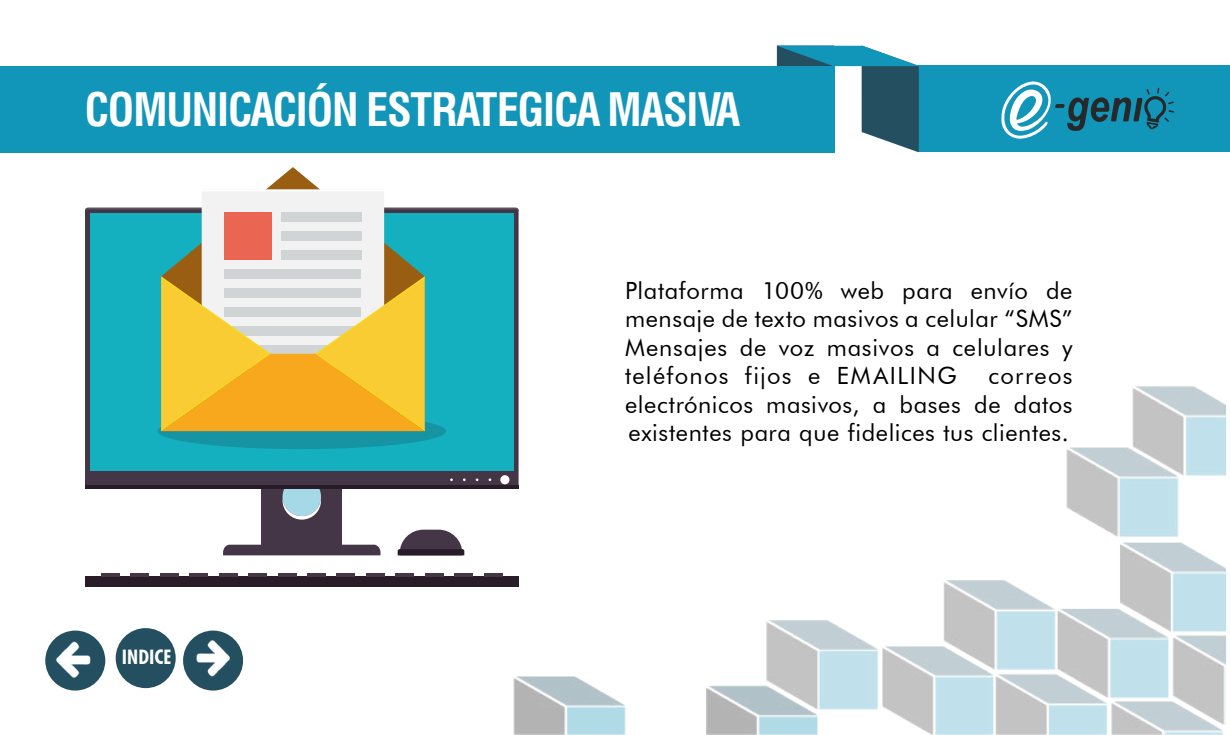
<style>
.page{position:relative;width:1230px;height:735px;background:#fff}
.page>*{position:absolute;margin:0;border:0;box-sizing:border-box;transform-origin:0 0}
.t1{font:700 condensed 45px "Helvetica";letter-spacing:-.01em;color:#fff}
.t2{font:23.75px/28.5px "Futura BT";letter-spacing:.03em;color:#000;text-align:justify}
.t3{font:700 condensed 20px "Futura BT";color:#fff}
</style>
<div class="page">
<img style="left:239px;top:45px;width:991px;height:690px">
<div style="left:918px;top:66px;width:312px;height:86px;background:#1195b9"></div>
<div style="left:0;top:66px;width:834px;height:87px;background:#1195b9"></div>
<svg style="left:776px;top:46px;width:144px;height:106px"></svg>
<svg style="left:1001px;top:81px;width:173px;height:58px"></svg>
<div style="left:262px;top:478px;width:80px;height:67px;background:#453647"></div>
<div style="left:283px;top:478px;width:38px;height:38px;background:#a6d9e8;border-radius:50%"></div>
<svg style="left:283px;top:499px;width:38px;height:21px"></svg>
<div style="left:85px;top:212px;width:434px;height:274px;background:#453647"></div>
<hr style="left:85px;top:486px;width:434px;height:3px;background:#291c29">
<svg style="left:85px;top:208px;width:434px;height:4px"></svg>
<div style="left:223px;top:545px;width:158px;height:10px;background:#453647"></div>
<div style="left:90px;top:213px;width:424px;height:258px;background:#14b0bf"></div>
<div style="left:500px;top:475px;width:9px;height:9px;background:#fff;border-radius:50%"></div>
<div style="left:85px;top:576px;width:434px;height:11px;background:#291c29"></div>
<hr style="left:101px;top:573px;width:18px;height:3px;background:#453647">
<hr style="left:131px;top:573px;width:18px;height:3px;background:#453647">
<hr style="left:160px;top:573px;width:18px;height:3px;background:#453647">
<hr style="left:190px;top:573px;width:18px;height:3px;background:#453647">
<hr style="left:219px;top:573px;width:18px;height:3px;background:#453647">
<hr style="left:249px;top:573px;width:18px;height:3px;background:#453647">
<hr style="left:278px;top:573px;width:18px;height:3px;background:#453647">
<hr style="left:307px;top:573px;width:19px;height:3px;background:#453647">
<hr style="left:337px;top:573px;width:18px;height:3px;background:#453647">
<hr style="left:366px;top:573px;width:19px;height:3px;background:#453647">
<hr style="left:396px;top:573px;width:18px;height:3px;background:#453647">
<hr style="left:425px;top:573px;width:18px;height:3px;background:#453647">
<hr style="left:455px;top:573px;width:18px;height:3px;background:#453647">
<hr style="left:484px;top:573px;width:18px;height:3px;background:#453647">
<div style="left:158px;top:413px;width:288px;height:36px;background:#1794a3;border-radius:50%"></div>
<svg style="left:161px;top:167px;width:264px;height:109px"></svg>
<div style="left:202px;top:190px;width:182px;height:179px;background:#f2f2f2;border-radius:2px"></div>
<svg style="left:202px;top:190px;width:182px;height:2px"></svg>
<div style="left:281px;top:213px;width:80px;height:9px;background:#d1d4d4"></div>
<div style="left:281px;top:231px;width:80px;height:10px;background:#d1d4d4"></div>
<div style="left:225px;top:213px;width:47px;height:47px;background:#eb6652"></div>
<div style="left:281px;top:250px;width:80px;height:10px;background:#d1d4d4"></div>
<div style="left:225px;top:269px;width:136px;height:10px;background:#d1d4d4"></div>
<svg style="left:161px;top:276px;width:264px;height:155px"></svg>
<svg style="left:398px;top:530px;width:66px;height:25px"></svg>
<div style="left:183px;top:631px;width:60px;height:60px;background:#234f61;border-radius:50%"></div>
<div style="left:45px;top:631px;width:60px;height:60px;background:#234f61;border-radius:50%"></div>
<div style="left:116px;top:628px;width:60px;height:60px;background:#234f61;border-radius:50%"></div>
<img style="left:56px;top:641px;width:35px;height:37px">
<img style="left:193px;top:637px;width:40px;height:40px">
<h1 class="t1" style="left:85px;top:82px;width:656px">COMUNICACIÓN ESTRATEGICA MASIVA</h1>
<p class="t3" style="left:122px;top:645px;width:51px">INDICE</p>
<p class="t2" style="left:625px;top:276px;width:449px">Plataforma 100% web para envío de mensaje de texto masivos a celular “SMS” Mensajes de voz masivos a celulares y teléfonos fijos e EMAILING</p>
<p class="t2" style="left:625px;top:361px;width:449px;text-indent:364px">correos electrónicos masivos, a bases de datos existentes para que fidelices tus clientes.</p>
</div>
